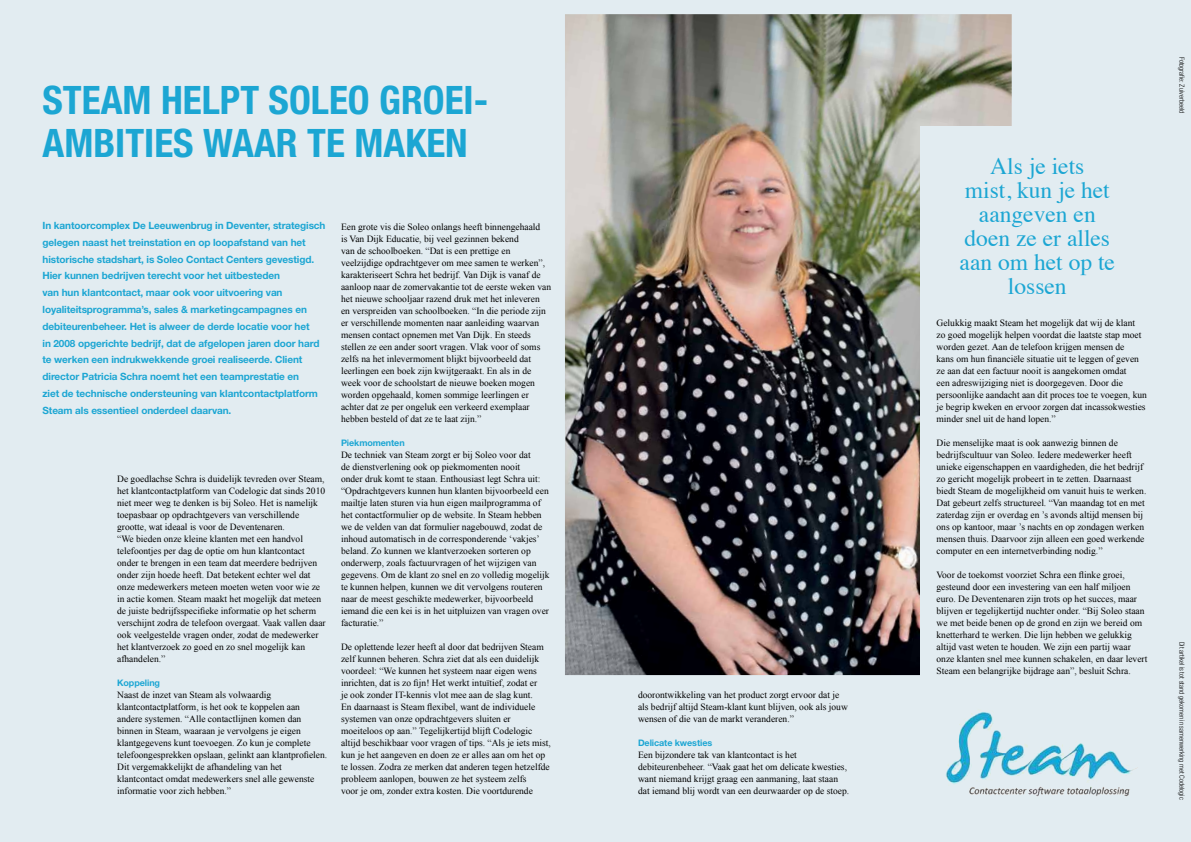
<style>
.page{position:relative;width:1191px;height:842px;background:#e2ecf1}
.page>*{position:absolute;margin:0;border:0;box-sizing:border-box;transform-origin:0 0}
.t1{font:700 condensed 39.3px/43px "Helvetica Neue";color:#1ca6d3}
.t2{font:23.5px/24px "Times";color:#1ca6d3;text-align:center}
.t3{font:700 10px/16.8px "Helvetica Neue";letter-spacing:-.01em;color:#1ca6d3}
.t4{font:9.5px/12px "Times New Roman";color:#000}
.t5{font:700 9px "Helvetica Neue";letter-spacing:-.01em;color:#1ca6d3}
.t6{font:300 condensed 7px "Helvetica Neue";color:#000}
</style>
<div class="page">
<img style="left:565px;top:14px;width:446px;height:661px">
<div style="left:920px;top:126px;width:228px;height:690px;background:#e2ecf1"></div>
<img style="left:945px;top:712px;width:193px;height:85px">
<h1 class="t1" style="left:43px;top:79px;width:447px">STEAM HELPT SOLEO GROEI-<br>AMBITIES WAAR TE MAKEN</h1>
<p class="t3" style="left:43px;top:218px;width:284px">In kantoorcomplex De Leeuwenbrug in Deventer, strategisch gelegen naast het treinstation en op loopafstand van het historische stadshart, is Soleo Contact Centers gevestigd.<br>Hier kunnen bedrijven terecht voor het uitbesteden<br>van hun klantcontact, maar ook voor uitvoering van loyaliteitsprogramma’s, sales &amp; marketingcampagnes en debiteurenbeheer. Het is alweer de derde locatie voor het<br>in 2008 opgerichte bedrijf, dat de afgelopen jaren door hard te werken een indrukwekkende groei realiseerde. Client director Patricia Schra noemt het een teamprestatie en<br>ziet de technische ondersteuning van klantcontactplatform Steam als essentieel onderdeel daarvan.</p>
<p class="t4" style="left:341px;top:222px;width:211px">Een grote vis die Soleo onlangs heeft binnengehaald<br>is Van Dijk Educatie, bij veel gezinnen bekend<br>van de schoolboeken. “Dat is een prettige en veelzijdige opdrachtgever om mee samen te werken”, karakteriseert Schra het bedrijf. Van Dijk is vanaf de aanloop naar de zomervakantie tot de eerste weken van het nieuwe schooljaar razend druk met het inleveren en verspreiden van schoolboeken. “In die periode zijn er verschillende momenten naar aanleiding waarvan mensen contact opnemen met Van Dijk. En steeds stellen ze een ander soort vragen. Vlak voor of soms zelfs na het inlevermoment blijkt bijvoorbeeld dat leerlingen een boek zijn kwijtgeraakt. En als in de week voor de schoolstart de nieuwe boeken mogen worden opgehaald, komen sommige leerlingen er achter dat ze per ongeluk een verkeerd exemplaar hebben besteld of dat ze te laat zijn.”</p>
<p class="t5" style="left:341px;top:440px;width:65px">Piekmomenten</p>
<p class="t4" style="left:341px;top:450px;width:210px">De techniek van Steam zorgt er bij Soleo voor dat<br>de dienstverlening ook op piekmomenten nooit<br>onder druk komt te staan. Enthousiast legt Schra uit: “Opdrachtgevers kunnen hun klanten bijvoorbeeld een mailtje laten sturen via hun eigen mailprogramma of het contactformulier op de website. In Steam hebben we de velden van dat formulier nagebouwd, zodat de inhoud automatisch in de corresponderende ‘vakjes’ beland. Zo kunnen we klantverzoeken sorteren op onderwerp, zoals factuurvragen of het wijzigen van gegevens. Om de klant zo snel en zo volledig mogelijk te kunnen helpen, kunnen we dit vervolgens routeren naar de meest geschikte medewerker, bijvoorbeeld iemand die een kei is in het uitpluizen van vragen over facturatie.”</p>
<p class="t4" style="left:341px;top:642px;width:211px">De oplettende lezer heeft al door dat bedrijven Steam zelf kunnen beheren. Schra ziet dat als een duidelijk voordeel: “We kunnen het systeem naar eigen wens inrichten, dat is zo fijn! Het werkt intuïtief, zodat er<br>je ook zonder IT-kennis vlot mee aan de slag kunt.<br>En daarnaast is Steam flexibel, want de individuele systemen van onze opdrachtgevers sluiten er moeiteloos op aan.” Tegelijkertijd blijft Codelogic altijd beschikbaar voor vragen of tips. “Als je iets mist, kun je het aangeven en doen ze er alles aan om het op te lossen. Zodra ze merken dat anderen tegen hetzelfde probleem aanlopen, bouwen ze het systeem zelfs<br>voor je om, zonder extra kosten. Die voortdurende</p>
<p class="t4" style="left:117px;top:474px;width:210px">De goedlachse Schra is duidelijk tevreden over Steam, het klantcontactplatform van Codelogic dat sinds 2010 niet meer weg te denken is bij Soleo. Het is namelijk toepasbaar op opdrachtgevers van verschillende grootte, wat ideaal is voor de Deventenaren.<br>“We bieden onze kleine klanten met een handvol telefoontjes per dag de optie om hun klantcontact onder te brengen in een team dat meerdere bedrijven onder zijn hoede heeft. Dat betekent echter wel dat onze medewerkers meteen moeten weten voor wie ze in actie komen. Steam maakt het mogelijk dat meteen de juiste bedrijfsspecifieke informatie op het scherm verschijnt zodra de telefoon overgaat. Vaak vallen daar ook veelgestelde vragen onder, zodat de medewerker het klantverzoek zo goed en zo snel mogelijk kan afhandelen.”</p>
<p class="t5" style="left:117px;top:680px;width:44px">Koppeling</p>
<p class="t4" style="left:117px;top:690px;width:212px">Naast de inzet van Steam als volwaardig klantcontactplatform, is het ook te koppelen aan andere systemen. “Alle contactlijnen komen dan binnen in Steam, waaraan je vervolgens je eigen klantgegevens kunt toevoegen. Zo kun je complete telefoongesprekken opslaan, gelinkt aan klantprofielen.<br>Dit vergemakkelijkt de afhandeling van het klantcontact omdat medewerkers snel alle gewenste informatie voor zich hebben.”</p>
<p class="t4" style="left:638px;top:690px;width:211px">doorontwikkeling van het product zorgt ervoor dat je als bedrijf altijd Steam-klant kunt blijven, ook als jouw wensen of die van de markt veranderen.”</p>
<p class="t5" style="left:638px;top:740px;width:76px">Delicate kwesties</p>
<p class="t4" style="left:638px;top:750px;width:213px">Een bijzondere tak van klantcontact is het debiteurenbeheer. “Vaak gaat het om delicate kwesties, want niemand krijgt graag een aanmaning, laat staan dat iemand blij wordt van een deurwaarder op de stoep.</p>
<h2 class="t2" style="left:959px;top:156px;width:157px">Als je iets<br>mist, kun je het aangeven en doen ze er alles aan om het op te lossen</h2>
<p class="t4" style="left:936px;top:318px;width:212px">Gelukkig maakt Steam het mogelijk dat wij de klant<br>zo goed mogelijk helpen voordat die laatste stap moet worden gezet. Aan de telefoon krijgen mensen de<br>kans om hun financiële situatie uit te leggen of geven ze aan dat een factuur nooit is aangekomen omdat<br>een adreswijziging niet is doorgegeven. Door die persoonlijke aandacht aan dit proces toe te voegen, kun je begrip kweken en ervoor zorgen dat incassokwesties minder snel uit de hand lopen.”</p>
<p class="t4" style="left:936px;top:438px;width:211px">Die menselijke maat is ook aanwezig binnen de bedrijfscultuur van Soleo. Iedere medewerker heeft unieke eigenschappen en vaardigheden, die het bedrijf zo gericht mogelijk probeert in te zetten. Daarnaast biedt Steam de mogelijkheid om vanuit huis te werken.<br>Dat gebeurt zelfs structureel. “Van maandag tot en met zaterdag zijn er overdag en ’s avonds altijd mensen bij ons op kantoor, maar ’s nachts en op zondagen werken mensen thuis. Daarvoor zijn alleen een goed werkende computer en een internetverbinding nodig.”</p>
<p class="t4" style="left:936px;top:569px;width:212px">Voor de toekomst voorziet Schra een flinke groei, gesteund door een investering van een half miljoen euro. De Deventenaren zijn trots op het succes, maar blijven er tegelijkertijd nuchter onder. “Bij Soleo staan we met beide benen op de grond en zijn we bereid om knetterhard te werken. Die lijn hebben we gelukkig altijd vast weten te houden. We zijn een partij waar onze klanten snel mee kunnen schakelen, en daar levert Steam een belangrijke bijdrage aan”, besluit Schra.</p>
<p class="t6" style="left:1184px;top:57px;width:58px;rotate:90deg">Fotografie: Zuiverbeeld</p>
<p class="t6" style="left:1184px;top:642px;width:159px;rotate:90deg">Dit artikel is tot stand gekomen in samenwerking met Codelogic</p>
</div>
